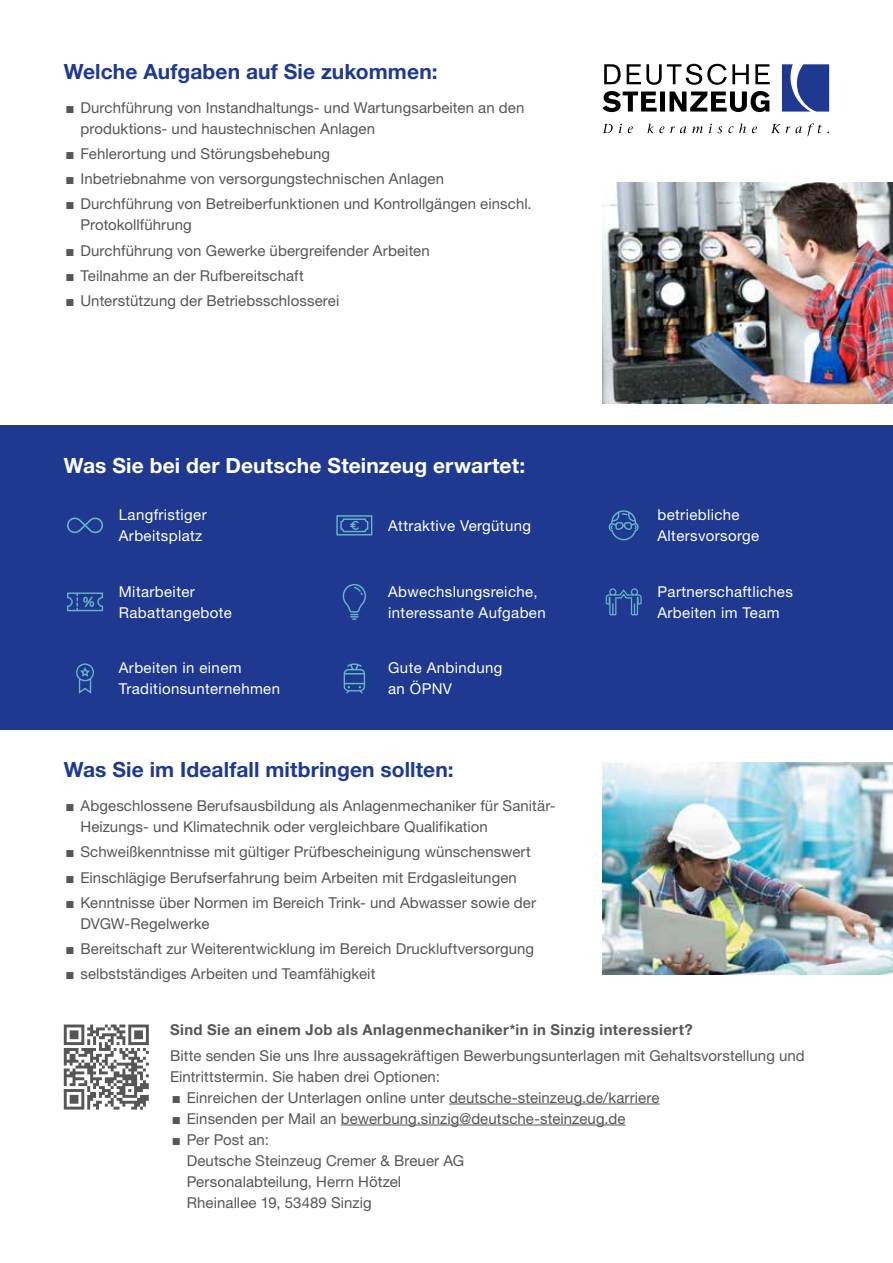
<style>
.page{position:relative;width:893px;height:1263px;background:#fff}
.page>*{position:absolute;margin:0;border:0;box-sizing:border-box;transform-origin:0 0}
.t1{font:700 45px "Helvetica Neue LT Pro";color:#565656}
.t2{font:700 21px "Helvetica Neue LT Pro";letter-spacing:.005em;color:#1e398f}
.t3{font:700 21px "Helvetica Neue LT Pro";letter-spacing:.005em;color:#fff}
.t4{font:15px/21px "Helvetica Neue LT Pro";letter-spacing:.005em;color:#565656}
.t5{font:15px/21px "Helvetica Neue LT Pro";letter-spacing:.025em;color:#fff}
.t6{font:700 15px "Helvetica Neue LT Pro";letter-spacing:.025em;color:#565656}
</style>
<div class="page">
<div style="left:0;top:425px;width:893px;height:304px;background:#1e398f"></div>
<img style="left:602px;top:183px;width:291px;height:221px">
<img style="left:602px;top:762px;width:291px;height:213px">
<svg style="left:603px;top:123px;width:226px;height:13px"></svg>
<svg style="left:602px;top:64px;width:168px;height:48px"></svg>
<svg style="left:782px;top:64px;width:47px;height:48px;background:#3d549e"></svg>
<hr style="left:449px;top:1103px;width:211px;height:1px;background:#565656">
<hr style="left:341px;top:1124px;width:284px;height:1px;background:#565656">
<svg style="left:64px;top:1024px;width:85px;height:85px"></svg>
<svg style="left:67px;top:517px;width:36px;height:17px"></svg>
<svg style="left:336px;top:515px;width:36px;height:20px"></svg>
<svg style="left:609px;top:510px;width:30px;height:30px"></svg>
<svg style="left:67px;top:592px;width:36px;height:19px"></svg>
<svg style="left:343px;top:584px;width:23px;height:36px"></svg>
<svg style="left:606px;top:588px;width:36px;height:27px"></svg>
<svg style="left:76px;top:663px;width:18px;height:30px"></svg>
<svg style="left:344px;top:663px;width:21px;height:30px"></svg>
<h2 class="t2" style="left:64px;top:58px;width:375px">Welche Aufgaben auf Sie zukommen:</h2>
<h1 class="t1" style="left:64px;top:68px;width:14px">.</h1>
<p class="t4" style="left:80px;top:96px;width:445px">Durchführung von Instandhaltungs- und Wartungsarbeiten an den produktions- und haustechnischen Anlagen</p>
<h1 class="t1" style="left:64px;top:114px;width:14px">.</h1>
<p class="t4" style="left:80px;top:143px;width:251px">Fehlerortung und Störungsbehebung</p>
<h1 class="t1" style="left:64px;top:140px;width:14px">.</h1>
<p class="t4" style="left:80px;top:168px;width:365px">Inbetriebnahme von versorgungstechnischen Anlagen</p>
<h1 class="t1" style="left:64px;top:165px;width:14px">.</h1>
<p class="t4" style="left:80px;top:193px;width:453px">Durchführung von Betreiberfunktionen und Kontrollgängen einschl.<br>Protokollführung</p>
<h1 class="t1" style="left:64px;top:211px;width:14px">.</h1>
<p class="t4" style="left:80px;top:239px;width:351px">Durchführung von Gewerke übergreifender Arbeiten</p>
<h1 class="t1" style="left:64px;top:236px;width:14px">.</h1>
<p class="t4" style="left:80px;top:265px;width:225px">Teilnahme an der Rufbereitschaft</p>
<h1 class="t1" style="left:64px;top:262px;width:14px">.</h1>
<p class="t4" style="left:80px;top:290px;width:260px">Unterstützung der Betriebsschlosserei</p>
<h2 class="t3" style="left:64px;top:452px;width:463px">Was Sie bei der Deutsche Steinzeug erwartet:</h2>
<p class="t5" style="left:119px;top:504px;width:89px">Langfristiger<br>Arbeitsplatz</p>
<p class="t5" style="left:388px;top:514px;width:144px">Attraktive Vergütung</p>
<p class="t5" style="left:657px;top:504px;width:103px">betriebliche<br>Altersvorsorge</p>
<p class="t5" style="left:119px;top:580px;width:114px">Mitarbeiter<br>Rabattangebote</p>
<p class="t5" style="left:388px;top:580px;width:159px">Abwechslungsreiche, interessante Aufgaben</p>
<p class="t5" style="left:657px;top:580px;width:137px">Partnerschaftliches<br>Arbeiten im Team</p>
<p class="t5" style="left:119px;top:657px;width:163px">Arbeiten in einem<br>Traditionsunternehmen</p>
<p class="t5" style="left:388px;top:657px;width:116px">Gute Anbindung an ÖPNV</p>
<h2 class="t2" style="left:64px;top:756px;width:391px">Was Sie im Idealfall mitbringen sollten:</h2>
<h1 class="t1" style="left:64px;top:766px;width:14px">.</h1>
<p class="t4" style="left:80px;top:795px;width:476px">Abgeschlossene Berufsausbildung als Anlagenmechaniker für Sanitär-<br>Heizungs- und Klimatechnik oder vergleichbare Qualifikation</p>
<h1 class="t1" style="left:64px;top:813px;width:14px">.</h1>
<p class="t4" style="left:80px;top:841px;width:452px">Schweißkenntnisse mit gültiger Prüfbescheinigung wünschenswert</p>
<h1 class="t1" style="left:64px;top:838px;width:14px">.</h1>
<p class="t4" style="left:80px;top:866px;width:438px">Einschlägige Berufserfahrung beim Arbeiten mit Erdgasleitungen</p>
<h1 class="t1" style="left:64px;top:863px;width:14px">.</h1>
<p class="t4" style="left:80px;top:892px;width:457px">Kenntnisse über Normen im Bereich Trink- und Abwasser sowie der<br>DVGW-Regelwerke</p>
<h1 class="t1" style="left:64px;top:909px;width:14px">.</h1>
<p class="t4" style="left:80px;top:938px;width:455px">Bereitschaft zur Weiterentwicklung im Bereich Druckluftversorgung</p>
<h1 class="t1" style="left:64px;top:935px;width:14px">.</h1>
<p class="t4" style="left:80px;top:963px;width:296px">selbstständiges Arbeiten und Teamfähigkeit</p>
<p class="t6" style="left:170px;top:1020px;width:524px">Sind Sie an einem Job als Anlagenmechaniker*in in Sinzig interessiert?</p>
<p class="t4" style="left:170px;top:1044px;width:636px">Bitte senden Sie uns Ihre aussagekräftigen Bewerbungsunterlagen mit Gehaltsvorstellung und<br>Eintrittstermin. Sie haben drei Optionen:</p>
<h1 class="t1" style="left:170px;top:1058px;width:14px">.</h1>
<p class="t4" style="left:187px;top:1086px;width:474px">Einreichen der Unterlagen online unter deutsche-steinzeug.de/karriere</p>
<h1 class="t1" style="left:170px;top:1079px;width:14px">.</h1>
<p class="t4" style="left:187px;top:1107px;width:440px">Einsenden per Mail an bewerbung.sinzig@deutsche-steinzeug.de</p>
<h1 class="t1" style="left:170px;top:1100px;width:14px">.</h1>
<p class="t4" style="left:187px;top:1128px;width:279px">Per Post an:<br>Deutsche Steinzeug Cremer &amp; Breuer AG<br>Personalabteilung, Herrn Hötzel<br>Rheinallee 19, 53489 Sinzig</p>
</div>
